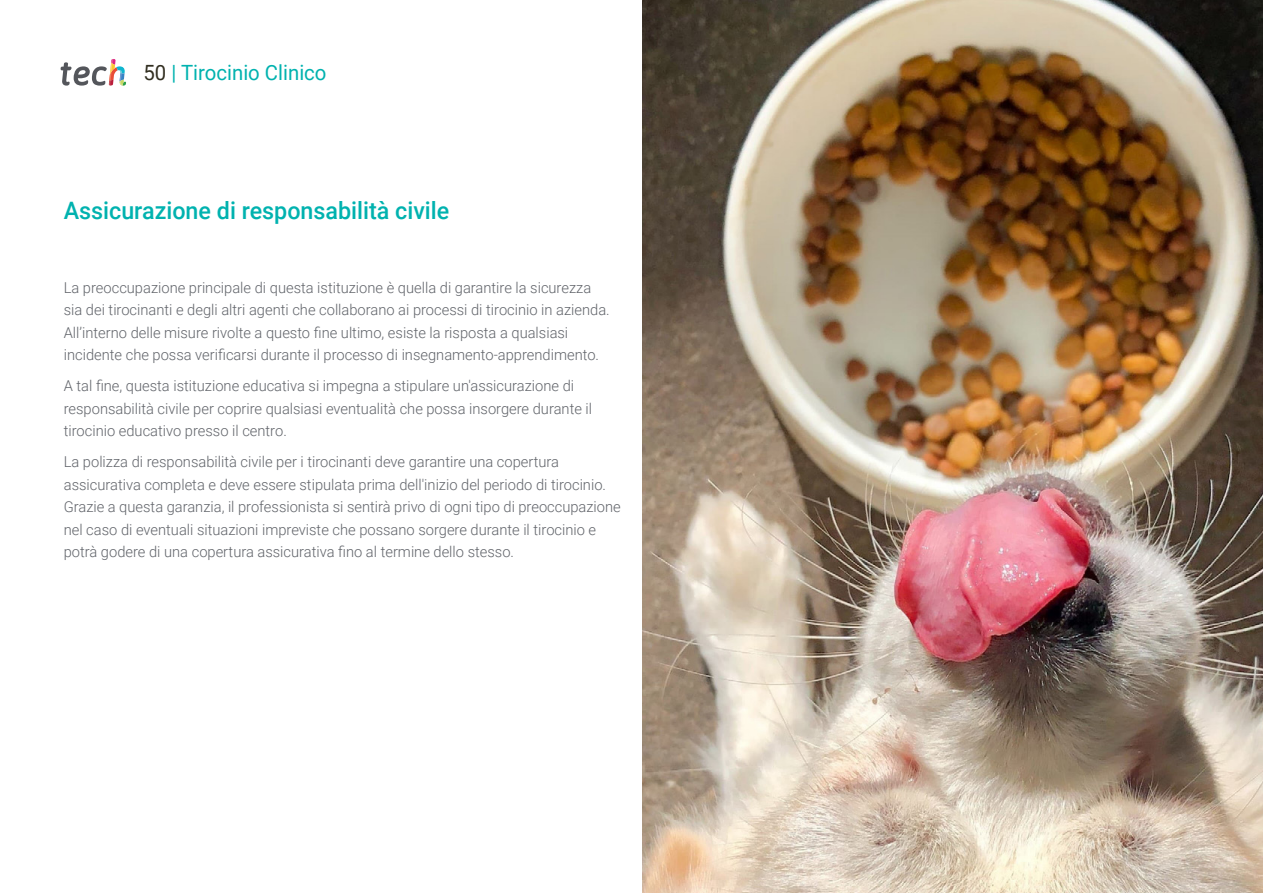
<style>
.page{position:relative;width:1263px;height:893px;background:#fff}
.page>*{position:absolute;margin:0;border:0;box-sizing:border-box;transform-origin:0 0}
.t1{font:500 24px "Roboto";color:#00b2af}
.t2{font:21px "Roboto";color:#00b2af}
.t3{font:300 15px/22.5px "Roboto";color:#61646a}
.s1{color:#312e20}
</style>
<div class="page">
<svg style="left:61px;top:59px;width:65px;height:27px"></svg>
<img style="left:642px;top:0;width:621px;height:893px">
<h2 class="t2" style="left:144px;top:57px;width:185px"><span class="s1">50</span> | Tirocinio Clinico</h2>
<h1 class="t1" style="left:64px;top:194px;width:387px">Assicurazione di responsabilità civile</h1>
<p class="t3" style="left:64px;top:275px;width:547px">La preoccupazione principale di questa istituzione è quella di garantire la sicurezza sia dei tirocinanti e degli altri agenti che collaborano ai processi di tirocinio in azienda.<br>All’interno delle misure rivolte a questo fine ultimo, esiste la risposta a qualsiasi incidente che possa verificarsi durante il processo di insegnamento-apprendimento.</p>
<p class="t3" style="left:64px;top:374px;width:530px">A tal fine, questa istituzione educativa si impegna a stipulare un'assicurazione di responsabilità civile per coprire qualsiasi eventualità che possa insorgere durante il tirocinio educativo presso il centro.</p>
<p class="t3" style="left:64px;top:450px;width:558px">La polizza di responsabilità civile per i tirocinanti deve garantire una copertura assicurativa completa e deve essere stipulata prima dell'inizio del periodo di tirocinio.<br>Grazie a questa garanzia, il professionista si sentirà privo di ogni tipo di preoccupazione nel caso di eventuali situazioni impreviste che possano sorgere durante il tirocinio e potrà godere di una copertura assicurativa fino al termine dello stesso.</p>
</div>
